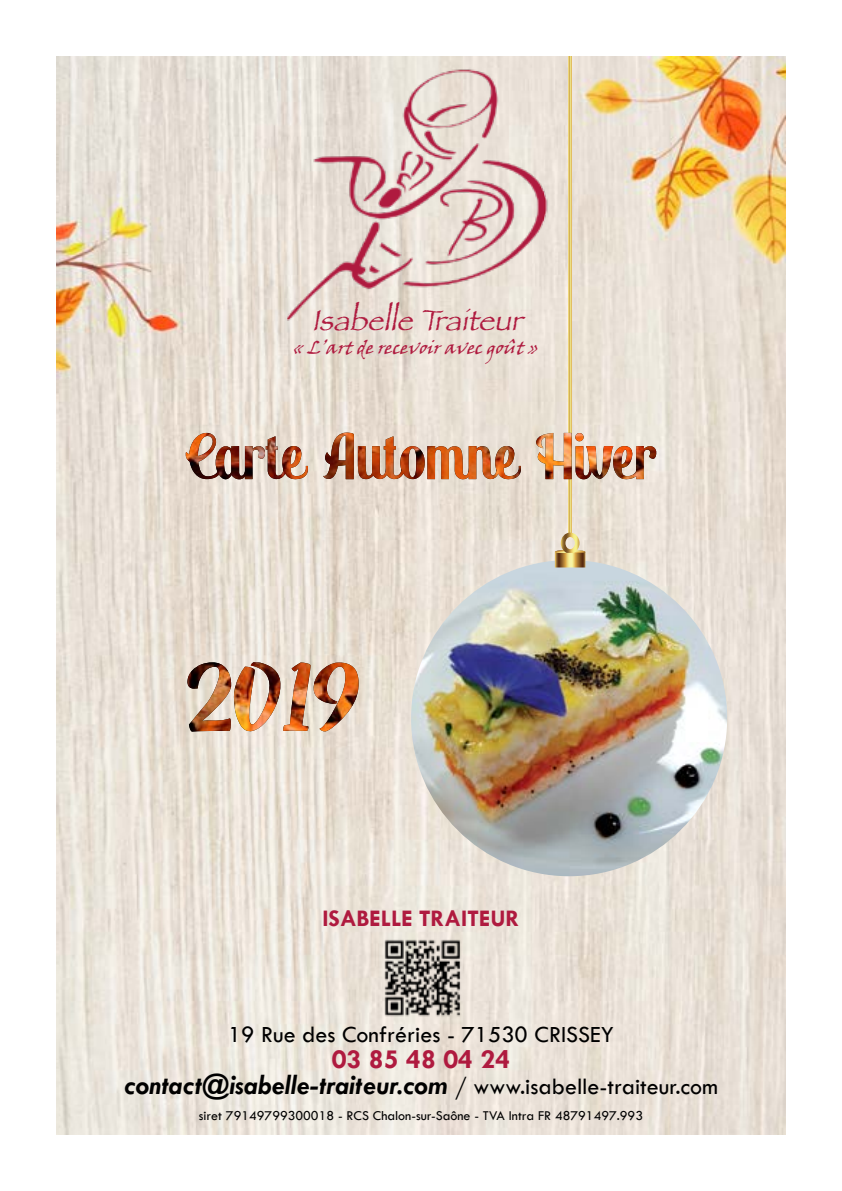
<style>
.page{position:relative;width:842px;height:1191px;background:#fff}
.page>*{position:absolute;margin:0;border:0;box-sizing:border-box;transform-origin:0 0}
.t1{font:italic 30px "Papyrus";color:#af1a3f}
.t2{font:italic 700 28px/26px "Tw Cen";color:#000;text-align:center}
.t3{font:24px "Tw Cen";color:#000}
.t4{font:700 24px "Tw Cen";color:#af1a3f}
.t5{font:italic 18px "Viner Hand ITC";color:#af1a3f}
.t6{font:14px "Tw Cen";color:#000}
.s1{font-style:normal;color:#af1a3f}
.s2{font-weight:400;font-size:24px}
.s3{font-weight:400;font-style:normal;font-size:24px}
</style>
<div class="page">
<img style="left:57px;top:57px;width:728px;height:1077px">
<img style="left:377px;top:932px;width:88px;height:87px">
<img style="left:229px;top:56px;width:370px;height:366px">
<img style="left:411px;top:560px;width:316px;height:316px;border-radius:158px">
<svg style="left:569px;top:57px;width:3px;height:475px"></svg>
<svg style="left:555px;top:532px;width:30px;height:35px"></svg>
<svg style="left:185px;top:432px;width:473px;height:53px;background:#dfcbbd"></svg>
<img style="left:185px;top:432px;width:443px;height:49px">
<svg style="left:338px;top:662px;width:21px;height:69px"></svg>
<img style="left:187px;top:662px;width:151px;height:69px">
<p class="t1" style="left:312px;top:302px;width:222px">IsabelleTraiteur</p>
<p class="t5" style="left:293px;top:336px;width:253px">« L’artderecevoiravecgoût»</p>
<p class="t4" style="left:322px;top:903px;width:199px">ISABELLE TRAITEUR</p>
<p class="t3" style="left:228px;top:1020px;width:387px">19 Rue des Confréries - 71530 CRISSEY</p>
<p class="t2" style="left:124px;top:1045px;width:596px"><span class="s1">03 85 48 04 24<br></span>contact@isabelle-traiteur.com <span class="s2">/</span> <span class="s3">www.isabelle-traiteur.com</span></p>
<p class="t6" style="left:199px;top:1107px;width:446px">siret 79149799300018 - RCS Chalon-sur-Saône - TVA Intra FR 48791497.993</p>
</div>
